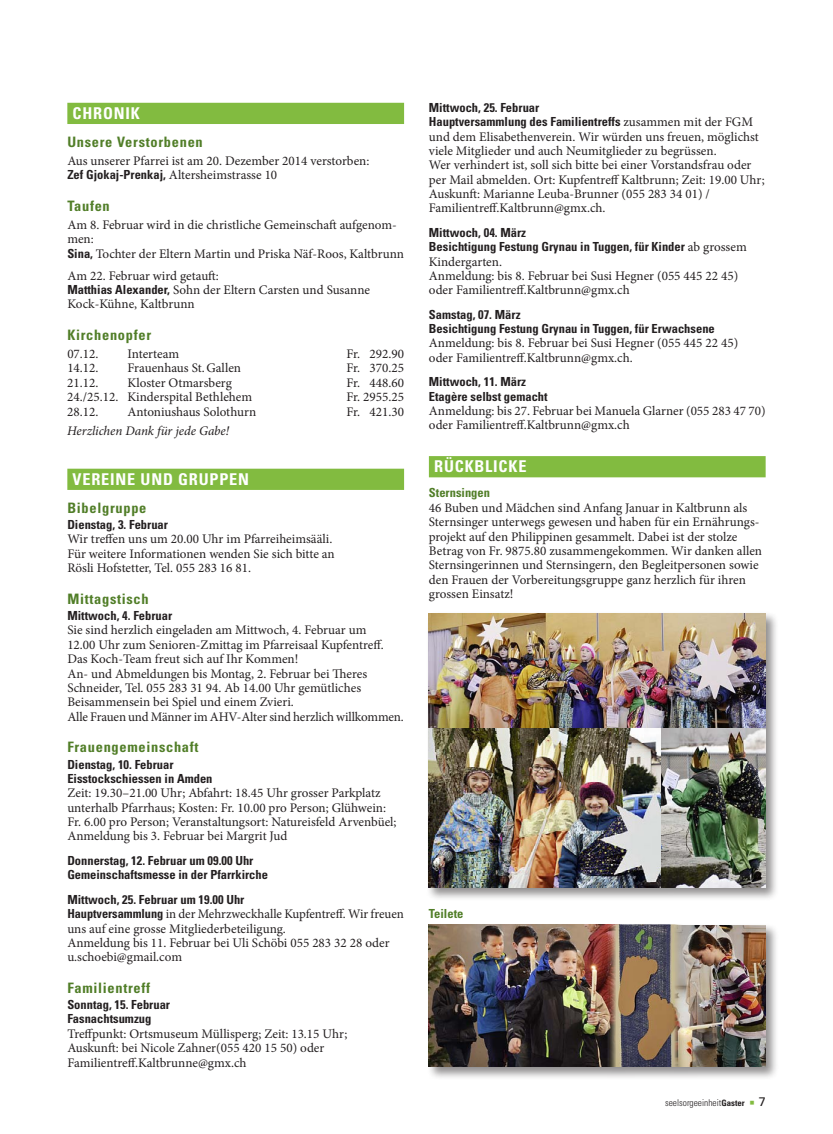
<style>
.page{position:relative;width:833px;height:1134px;background:#fff}
.page>*{position:absolute;margin:0;border:0;box-sizing:border-box;transform-origin:0 0}
.t1{font:700 condensed 16.25px "Univers LT Std";letter-spacing:.05em;color:#fff}
.t2{font:700 condensed 14.38px "Univers LT Std";letter-spacing:.05em;color:#517e28}
.t3{font:13.12px/14.4px "Minion Pro";color:#231f20}
.t4{font:italic 13.12px "Minion Pro";letter-spacing:-.005em;color:#231f20}
.t5{font:700 condensed 12.5px/14.4px "Univers LT Std";color:#231f20}
.t6{font:700 condensed 12.5px "Univers LT Std";color:#517e28}
.t7{font:300 condensed 9.38px "Univers LT Std";color:#231f20}
.s1{font-family:"Univers LT Std";font-weight:700;font-stretch:condensed;font-size:12.5px}
.s2{font-family:"Minion Pro";font-weight:400;font-stretch:normal;font-size:13.12px}
.s3{font-weight:700;font-size:8.75px}
.s4{font-family:"Minion Pro";font-weight:400;font-stretch:normal;font-size:13.12px;color:#82bb40}
.s5{font-weight:400;font-stretch:normal;font-size:12.5px}
</style>
<div class="page">
<div style="left:429px;top:456px;width:336px;height:21px;background:#82bb40"></div>
<div style="left:67px;top:103px;width:337px;height:21px;background:#82bb40"></div>
<div style="left:67px;top:469px;width:337px;height:21px;background:#82bb40"></div>
<div style="left:426px;top:922px;width:352px;height:158px;background:#231f20;opacity:.5"></div>
<img style="left:429px;top:925px;width:177px;height:142px">
<img style="left:684px;top:925px;width:81px;height:142px">
<svg style="left:606px;top:925px;width:3px;height:142px"></svg>
<img style="left:609px;top:925px;width:75px;height:142px">
<div style="left:426px;top:610px;width:352px;height:291px;background:#231f20;opacity:.5"></div>
<img style="left:429px;top:613px;width:336px;height:115px">
<img style="left:429px;top:728px;width:232px;height:160px">
<img style="left:661px;top:728px;width:104px;height:160px">
<p class="t1" style="left:73px;top:103px;width:69px">CHRONIK</p>
<p class="t2" style="left:67px;top:133px;width:137px">Unsere Verstorbenen</p>
<p class="t3" style="left:67px;top:154px;width:304px">Aus unserer Pfarrei ist am 20. Dezember 2014 verstorben:<br><span class="s1">Zef Gjokaj-Prenkaj,</span> Altersheimstrasse 10</p>
<p class="t2" style="left:67px;top:197px;width:44px">Taufen</p>
<p class="t3" style="left:67px;top:218px;width:338px">Am 8. Februar wird in die christliche Gemeinschaft aufgenom&shy;men:<br><span class="s1">Sina,</span> Tochter der Eltern Martin und Priska Näf-Roos, Kaltbrunn</p>
<p class="t3" style="left:67px;top:268px;width:304px">Am 22. Februar wird getauft:<br><span class="s1">Matthias Alexander,</span> Sohn der Eltern Carsten und Susanne<br>Kock-Kühne, Kaltbrunn</p>
<p class="t2" style="left:67px;top:326px;width:85px">Kirchenopfer</p>
<p class="t3" style="left:67px;top:347px;width:33px">07.12.</p>
<p class="t3" style="left:128px;top:347px;width:53px">Interteam</p>
<p class="t3" style="left:346px;top:347px;width:59px">Fr. 292.90</p>
<p class="t3" style="left:67px;top:361px;width:33px">14.12.</p>
<p class="t3" style="left:128px;top:361px;width:115px">Frauenhaus St.Gallen</p>
<p class="t3" style="left:346px;top:361px;width:59px">Fr. 370.25</p>
<p class="t3" style="left:67px;top:375px;width:33px">21.12.</p>
<p class="t3" style="left:128px;top:375px;width:106px">Kloster Otmarsberg</p>
<p class="t3" style="left:346px;top:375px;width:59px">Fr. 448.60</p>
<p class="t3" style="left:67px;top:390px;width:186px">24./25.12. Kinderspital Bethlehem</p>
<p class="t3" style="left:346px;top:390px;width:59px">Fr. 2955.25</p>
<p class="t3" style="left:67px;top:404px;width:33px">28.12.</p>
<p class="t3" style="left:128px;top:404px;width:130px">Antoniushaus Solothurn</p>
<p class="t3" style="left:346px;top:404px;width:59px">Fr. 421.30</p>
<p class="t4" style="left:67px;top:422px;width:163px">Herzlichen Dank für jede Gabe!</p>
<p class="t1" style="left:73px;top:469px;width:178px">VEREINE UND GRUPPEN</p>
<p class="t2" style="left:67px;top:499px;width:81px">Bibelgruppe</p>
<p class="t5" style="left:67px;top:517px;width:102px">Dienstag, 3. Februar</p>
<p class="t3" style="left:67px;top:532px;width:269px">Wir treffen uns um 20.00 Uhr im Pfarreiheimsääli.<br>Für weitere Informationen wenden Sie sich bitte an<br>Rösli Hofstetter, Tel. 055 283 16 81.</p>
<p class="t2" style="left:67px;top:590px;width:83px">Mittagstisch</p>
<p class="t5" style="left:67px;top:608px;width:106px">Mittwoch, 4. Februar</p>
<p class="t3" style="left:67px;top:623px;width:338px">Sie sind herzlich eingeladen am Mittwoch, 4. Februar um<br>12.00 Uhr zum Senioren-Zmittag im Pfarreisaal Kupfentreff.<br>Das Koch-Team freut sich auf Ihr Kommen!<br>An- und Abmeldungen bis Montag, 2. Februar bei Theres Schneider, Tel. 055 283 31 94. Ab 14.00 Uhr gemütliches Beisammensein bei Spiel und einem Zvieri.<br>Alle Frauen und Männer im AHV-Alter sind herzlich willkommen.</p>
<p class="t2" style="left:67px;top:738px;width:133px">Frauengemeinschaft</p>
<p class="t5" style="left:67px;top:757px;width:147px">Dienstag, 10. Februar<br>Eisstockschiessen in Amden</p>
<p class="t3" style="left:67px;top:786px;width:331px">Zeit: 19.30–21.00 Uhr; Abfahrt: 18.45 Uhr grosser Parkplatz unterhalb Pfarrhaus; Kosten: Fr. 10.00 pro Person; Glühwein:<br>Fr. 6.00 pro Person; Veranstaltungsort: Natureisfeld Arvenbüel; Anmeldung bis 3. Februar bei Margrit Jud</p>
<p class="t5" style="left:67px;top:853px;width:202px">Donnerstag, 12. Februar um 09.00 Uhr<br>Gemeinschaftsmesse in der Pfarrkirche</p>
<p class="t5" style="left:67px;top:892px;width:179px">Mittwoch, 25. Februar um 19.00 Uhr</p>
<p class="t3" style="left:67px;top:907px;width:338px"><span class="s1">Hauptversammlung</span> in der Mehrzweckhalle Kupfentreff. Wir freuen uns auf eine grosse Mitgliederbeteiligung.<br>Anmeldung bis 11. Februar bei Uli Schöbi 055 283 32 28 oder u.schoebi@gmail.com</p>
<p class="t2" style="left:67px;top:979px;width:84px">Familientreff</p>
<p class="t5" style="left:67px;top:997px;width:104px">Sonntag, 15. Februar<br>Fasnachtsumzug</p>
<p class="t3" style="left:67px;top:1026px;width:281px">Treffpunkt: Ortsmuseum Müllisperg; Zeit: 13.15 Uhr;<br>Auskunft: bei Nicole Zahner(055 420 15 50) oder<br>Familientreff.Kaltbrunne@gmx.ch</p>
<p class="t5" style="left:429px;top:100px;width:326px">Mittwoch, 25. Februar<br>Hauptversammlung des Familientreffs <span class="s2">zusammen mit der FGM</span></p>
<p class="t3" style="left:429px;top:129px;width:337px">und dem Elisabethenverein. Wir würden uns freuen, möglichst viele Mitglieder und auch Neumitglieder zu begrüssen.<br>Wer verhindert ist, soll sich bitte bei einer Vorstandsfrau oder per Mail abmelden. Ort: Kupfentreff Kaltbrunn; Zeit: 19.00 Uhr; Auskunft: Marianne Leuba-Brunner (055 283 34 01) / Familientreff.Kaltbrunn@gmx.ch.</p>
<p class="t5" style="left:429px;top:225px;width:319px">Mittwoch, 04. März<br>Besichtigung Festung Grynau in Tuggen, für Kinder <span class="s2">ab grossem</span></p>
<p class="t3" style="left:429px;top:254px;width:311px">Kindergarten.<br>Anmeldung: bis 8. Februar bei Susi Hegner (055 445 22 45) oder Familientreff.Kaltbrunn@gmx.ch</p>
<p class="t5" style="left:429px;top:307px;width:287px">Samstag, 07. März<br>Besichtigung Festung Grynau in Tuggen, für Erwachsene</p>
<p class="t3" style="left:429px;top:336px;width:311px">Anmeldung: bis 8. Februar bei Susi Hegner (055 445 22 45) oder Familientreff.Kaltbrunn@gmx.ch.</p>
<p class="t5" style="left:429px;top:374px;width:120px">Mittwoch, 11. März<br>Etagère selbst gemacht</p>
<p class="t3" style="left:429px;top:404px;width:338px">Anmeldung: bis 27. Februar bei Manuela Glarner (055 283 47 70) oder Familientreff.Kaltbrunn@gmx.ch</p>
<p class="t1" style="left:434px;top:457px;width:94px">RÜCKBLICKE</p>
<p class="t6" style="left:429px;top:485px;width:63px">Sternsingen</p>
<p class="t3" style="left:429px;top:500px;width:335px">46 Buben und Mädchen sind Anfang Januar in Kaltbrunn als Sternsinger unterwegs gewesen und haben für ein Ernährungs&shy;projekt auf den Philippinen gesammelt. Dabei ist der stolze Betrag von Fr. 9875.80 zusammengekommen. Wir danken allen Sternsingerinnen und Sternsingern, den Begleitpersonen sowie den Frauen der Vorbereitungsgruppe ganz herzlich für ihren grossen Einsatz!</p>
<p class="t6" style="left:429px;top:905px;width:36px">Teilete</p>
<p class="t7" style="left:665px;top:1097px;width:102px">seelsorgeeinheit<span class="s3">Gaster</span> <span class="s4">■</span> <span class="s5">7</span></p>
</div>
